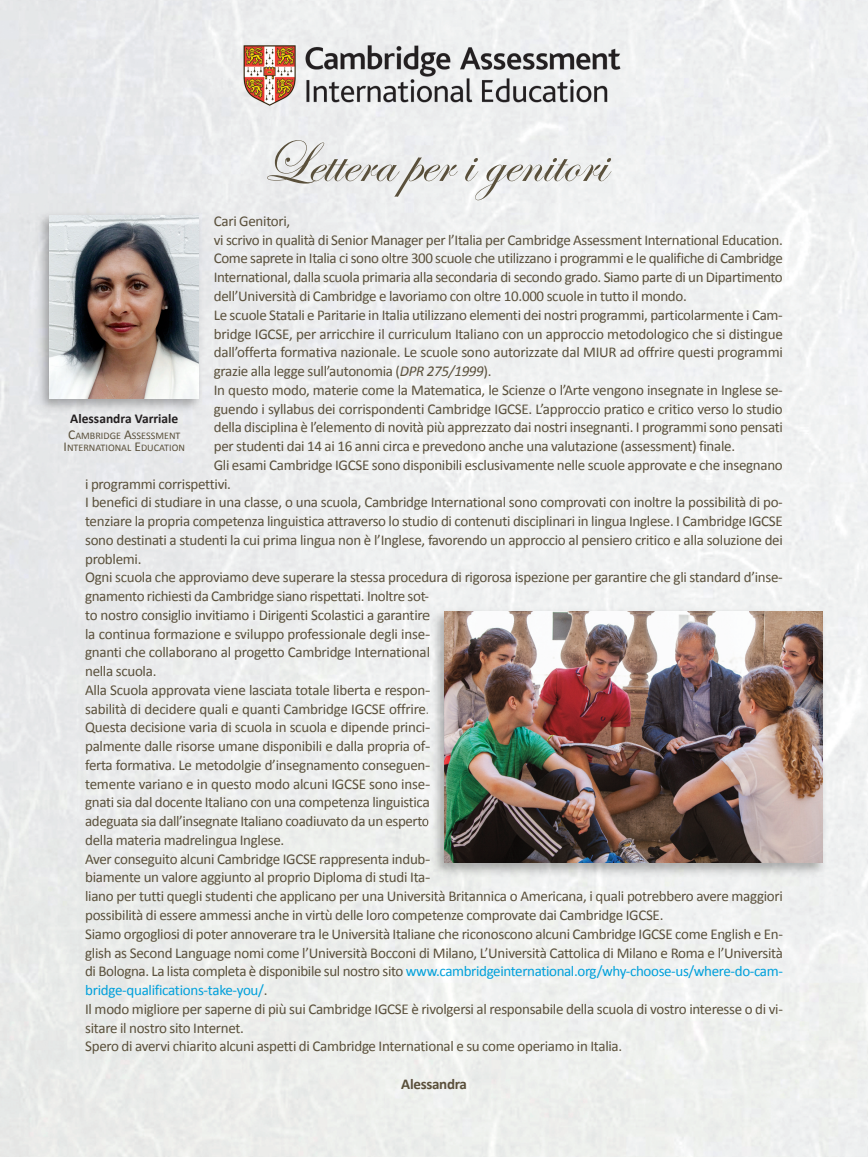
<style>
.page{position:relative;width:868px;height:1157px;background:#fff}
.page>*{position:absolute;margin:0;border:0;box-sizing:border-box;transform-origin:0 0}
.t1{font:60px "Edwardian Script ITC";color:#5a503b}
.t2{font:15px "Calibri";letter-spacing:-.02em;color:#5a503b}
.t3{font:15px "Calibri";letter-spacing:-.025em;color:#00a0db}
.t4{font:700 15px "Calibri";letter-spacing:-.02em;color:#5a503b}
.t5{font:700 13.5px "Calibri";color:#231f20}
.t6{font:10.2px/12px "Calibri";color:#5a503b;text-align:center}
.s1{font-style:italic}
.s2{color:#5a503b}
.s3{font-size:13.5px}
</style>
<div class="page">
<img style="left:0;top:0;width:867px;height:1157px">
<img style="left:33px;top:207px;width:173px;height:208px">
<img style="left:50px;top:215px;width:149px;height:183px">
<img style="left:427px;top:604px;width:403px;height:275px">
<img style="left:444px;top:612px;width:378px;height:251px">
<h1 class="t1" style="left:262px;top:130px;width:345px">Lettera per i genitori</h1>
<p class="t2" style="left:214px;top:212px;width:78px">Cari genitori,</p>
<p class="t2" style="left:214px;top:230px;width:570px">vi scrivo in qualità di senior manager per l’italia per Cambridge assessment international education.</p>
<p class="t2" style="left:214px;top:249px;width:570px">Come saprete in italia ci sono oltre 300 scuole che utilizzano i programmi e le qualifiche di Cambridge</p>
<p class="t2" style="left:214px;top:268px;width:570px">international, dalla scuola primaria alla secondaria di secondo grado. siamo parte di un dipartimento</p>
<p class="t2" style="left:214px;top:287px;width:474px">dell’università di Cambridge e lavoriamo con oltre 10.000 scuole in tutto il mondo.</p>
<p class="t2" style="left:214px;top:305px;width:570px">le scuole statali e Paritarie in italia utilizzano elementi dei nostri programmi, particolarmente i Cam-</p>
<p class="t2" style="left:214px;top:324px;width:570px">bridge igCse, per arricchire il curriculum italiano con un approccio metodologico che si distingue</p>
<p class="t2" style="left:214px;top:343px;width:570px">dall’offerta formativa nazionale. le scuole sono autorizzate dal miur ad offrire questi programmi</p>
<p class="t2" style="left:214px;top:362px;width:279px">grazie alla legge sull’autonomia (<span class="s1">DPR 275/1999</span>).</p>
<p class="t2" style="left:214px;top:380px;width:570px">in questo modo, materie come la matematica, le scienze o l’arte vengono insegnate in inglese se-</p>
<p class="t2" style="left:214px;top:399px;width:570px">guendo i syllabus dei corrispondenti Cambridge igCse. l’approccio pratico e critico verso lo studio</p>
<p class="t2" style="left:214px;top:418px;width:570px">della disciplina è l’elemento di novità più apprezzato dai nostri insegnanti. i programmi sono pensati</p>
<p class="t2" style="left:214px;top:437px;width:523px">per studenti dai 14 ai 16 anni circa e prevedono anche una valutazione (assessment) finale.</p>
<p class="t2" style="left:214px;top:455px;width:570px">gli esami Cambridge igCse sono disponibili esclusivamente nelle scuole approvate e che insegnano</p>
<p class="t2" style="left:85px;top:474px;width:147px">i programmi corrispettivi.</p>
<p class="t2" style="left:85px;top:493px;width:699px">i benefici di studiare in una classe, o una scuola, Cambridge international sono comprovati con inoltre la possibilità di po-</p>
<p class="t2" style="left:85px;top:512px;width:699px">tenziare la propria competenza linguistica attraverso lo studio di contenuti disciplinari in lingua inglese. i Cambridge igCse</p>
<p class="t2" style="left:85px;top:530px;width:699px">sono destinati a studenti la cui prima lingua non è l’inglese, favorendo un approccio al pensiero critico e alla soluzione dei</p>
<p class="t2" style="left:85px;top:549px;width:58px">problemi.</p>
<p class="t2" style="left:85px;top:568px;width:699px">ogni scuola che approviamo deve superare la stessa procedura di rigorosa ispezione per garantire che gli standard d’inse-</p>
<p class="t2" style="left:85px;top:587px;width:345px">gnamento richiesti da Cambridge siano rispettati. inoltre sot-</p>
<p class="t2" style="left:85px;top:605px;width:346px">to nostro consiglio invitiamo i dirigenti scolastici a garantire</p>
<p class="t2" style="left:85px;top:624px;width:346px">la continua formazione e sviluppo professionale degli inse-</p>
<p class="t2" style="left:85px;top:643px;width:346px">gnanti che collaborano al progetto Cambridge international</p>
<p class="t2" style="left:85px;top:662px;width:73px">nella scuola.</p>
<p class="t2" style="left:85px;top:680px;width:346px">alla scuola approvata viene lasciata totale liberta e respon-</p>
<p class="t2" style="left:85px;top:699px;width:346px">sabilità di decidere quali e quanti Cambridge igCse offrire.</p>
<p class="t2" style="left:85px;top:718px;width:346px">Questa decisione varia di scuola in scuola e dipende princi-</p>
<p class="t2" style="left:85px;top:737px;width:346px">palmente dalle risorse umane disponibili e dalla propria of-</p>
<p class="t2" style="left:85px;top:755px;width:346px">ferta formativa. le metodolgie d’insegnamento conseguen-</p>
<p class="t2" style="left:85px;top:774px;width:346px">temente variano e in questo modo alcuni igCse sono inse-</p>
<p class="t2" style="left:85px;top:793px;width:346px">gnati sia dal docente italiano con una competenza linguistica</p>
<p class="t2" style="left:85px;top:812px;width:346px">adeguata sia dall’insegnate italiano coadiuvato da un esperto</p>
<p class="t2" style="left:85px;top:830px;width:201px">della materia madrelingua inglese.</p>
<p class="t2" style="left:85px;top:849px;width:346px">aver conseguito alcuni Cambridge igCse rappresenta indub-</p>
<p class="t2" style="left:85px;top:868px;width:346px">biamente un valore aggiunto al proprio diploma di studi ita-</p>
<p class="t2" style="left:85px;top:887px;width:699px">liano per tutti quegli studenti che applicano per una università britannica o americana, i quali potrebbero avere maggiori</p>
<p class="t2" style="left:85px;top:905px;width:579px">possibilità di essere ammessi anche in virtù delle loro competenze comprovate dai Cambridge igCse.</p>
<p class="t2" style="left:85px;top:924px;width:699px">siamo orgogliosi di poter annoverare tra le università italiane che riconoscono alcuni Cambridge igCse come english e en-</p>
<p class="t2" style="left:85px;top:943px;width:699px">glish as second language nomi come l’università bocconi di milano, l’università Cattolica di milano e roma e l’università</p>
<p class="t3" style="left:85px;top:962px;width:699px"><span class="s2">di bologna. la lista completa è disponibile sul nostro sito</span> www.cambridgeinternational.org/why-choose-us/where-do-cam-</p>
<p class="t3" style="left:85px;top:980px;width:184px">bridge-qualifications-take-you/<span class="s2">.</span></p>
<p class="t2" style="left:85px;top:999px;width:699px">il modo migliore per saperne di più sui Cambridge igCse è rivolgersi al responsabile della scuola di vostro interesse o di vi-</p>
<p class="t2" style="left:85px;top:1018px;width:160px">sitare il nostro sito internet.</p>
<p class="t2" style="left:85px;top:1037px;width:538px">spero di avervi chiarito alcuni aspetti di Cambridge international e su come operiamo in italia.</p>
<p class="t4" style="left:401px;top:1074px;width:67px">Alessandra</p>
<p class="t5" style="left:70px;top:409px;width:110px">Alessandra Varriale</p>
<p class="t6" style="left:64px;top:429px;width:123px"><span class="s3">C</span>ambridge <span class="s3">a</span>ssessment <span class="s3">i</span>nternational <span class="s3">e</span>duCation</p>
</div>
